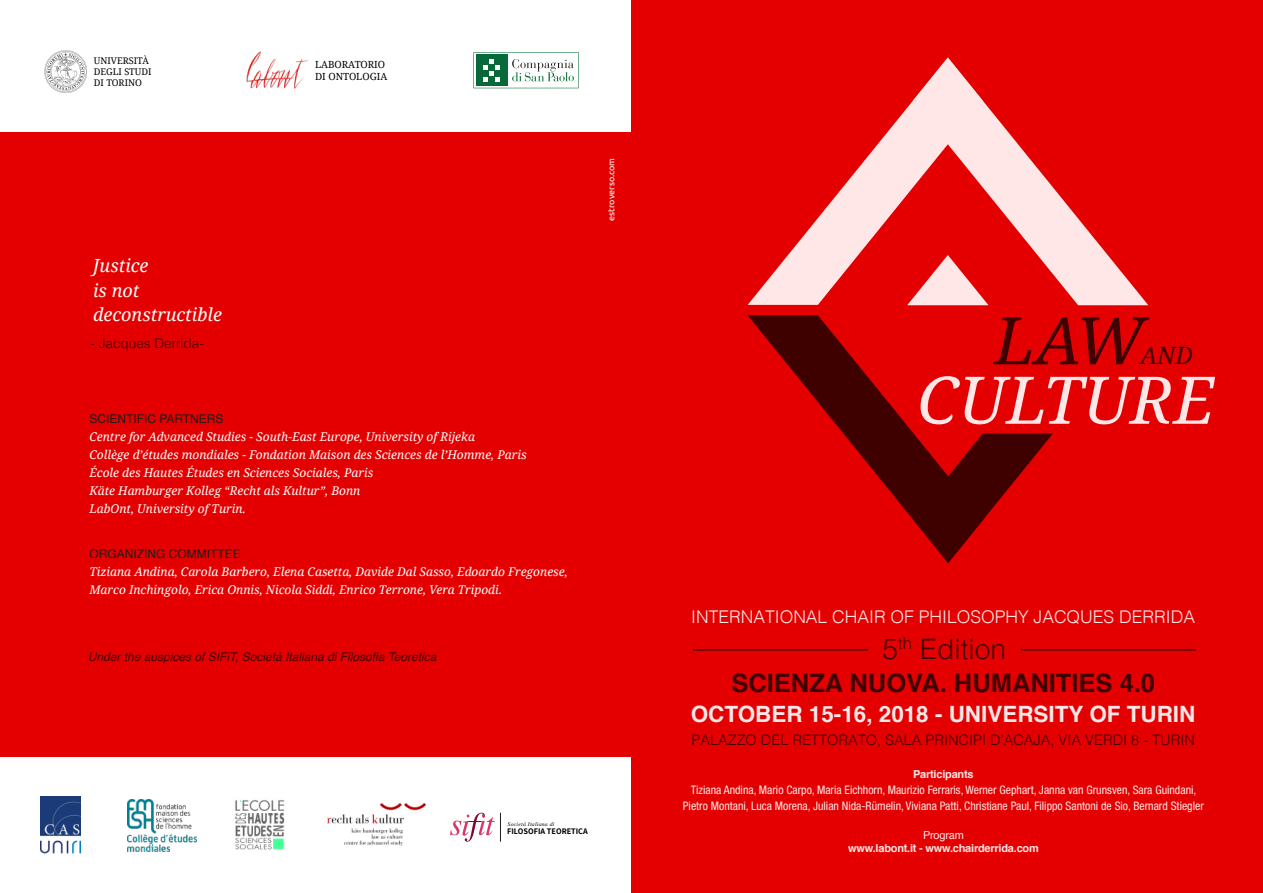
<style>
.page{position:relative;width:1263px;height:893px;background:#e40000}
.page>*{position:absolute;margin:0;border:0;box-sizing:border-box;transform-origin:0 0}
.t1{font:italic 65.7px "Droid Serif";color:#ffe7e7}
.t2{font:italic 65.7px "Droid Serif";color:#3f0000}
.t3{font:300 28.2px "Helvetica";color:#3f0000}
.t4{font:700 25.5px "Helvetica";color:#3f0000}
.t5{font:italic 24px "Droid Serif";color:#3f0000}
.t6{font:700 22.5px "Helvetica";color:#ffe7e7}
.t7{font:italic 18px/24.6px "Droid Serif";color:#fff}
.t8{font:300 17.55px "Helvetica";color:#ffe7e7}
.t9{font:300 14.55px "Helvetica";color:#3f0000}
.t10{font:300 13.5px "Helvetica";color:#3f0000}
.t11{font:italic 12px/18px "Droid Serif";color:#fff}
.t12{font:italic 12px "Helvetica";color:#3f0000}
.t13{font:12px "Helvetica";color:#1d1d1b}
.t14{font:condensed 11.85px/15.8px "Helvetica Neue";color:#ffe7e7;text-align:center}
.t15{font:700 10.95px "Helvetica";letter-spacing:-.02em;color:#ffe7e7}
.t16{font:10.95px "Helvetica";letter-spacing:-.02em;color:#ffe7e7}
.t17{font:9.9px/11.9px "Droid Serif";color:#000}
.t18{font:9.15px/11.1px "Droid Serif";color:#000}
.t19{font:9px "Ubuntu";color:#fff}
.t20{font:700 8.25px "Assistant";color:#000}
.t21{font:italic 5.85px "STIX General";letter-spacing:.04em;color:#000}
</style>
<div class="page">
<div style="left:0;top:757px;width:630px;height:136px;background:#fff"></div>
<img style="left:41px;top:797px;width:39px;height:57px">
<img style="left:128px;top:799px;width:68px;height:53px">
<img style="left:235px;top:800px;width:50px;height:50px">
<img style="left:327px;top:803px;width:98px;height:42px">
<div style="left:0;top:0;width:630px;height:131px;background:#fff"></div>
<svg style="left:44px;top:50px;width:43px;height:43px"></svg>
<svg style="left:473px;top:52px;width:106px;height:36px"></svg>
<img style="left:246px;top:51px;width:62px;height:38px">
<svg style="left:450px;top:813px;width:51px;height:29px"></svg>
<svg style="left:748px;top:100px;width:165px;height:205px"></svg>
<svg style="left:913px;top:58px;width:235px;height:247px"></svg>
<svg style="left:748px;top:315px;width:235px;height:205px"></svg>
<svg style="left:913px;top:434px;width:140px;height:129px"></svg>
<svg style="left:907px;top:255px;width:81px;height:50px"></svg>
<hr style="left:693px;top:649px;width:175px;height:2px;background:#3f0000">
<hr style="left:1021px;top:649px;width:175px;height:2px;background:#3f0000">
<p class="t18" style="left:94px;top:55px;width:59px">UNIVERSITÀ<br>DEGLI STUDI<br>DI TORINO</p>
<p class="t17" style="left:315px;top:59px;width:74px">LABORATORIO<br>DI ONTOLOGIA</p>
<h3 class="t7" style="left:93px;top:254px;width:130px">Justice<br>is not deconstructible</h3>
<p class="t10" style="left:91px;top:338px;width:115px">- Jacques Derrida-</p>
<p class="t13" style="left:89px;top:414px;width:136px">SCIENTIFIC PARTNERS</p>
<p class="t11" style="left:89px;top:428px;width:439px">Centre for Advanced Studies - South-East Europe, University of Rijeka<br>Collège d’études mondiales - Fondation Maison des Sciences de l’Homme, Paris École des Hautes Études en Sciences Sociales, Paris<br>Käte Hamburger Kolleg “Recht als Kultur”, Bonn<br>LabOnt, University of Turin.</p>
<p class="t13" style="left:89px;top:549px;width:153px">ORGANIZING COMMITTEE</p>
<p class="t11" style="left:89px;top:563px;width:480px">Tiziana Andina, Carola Barbero, Elena Casetta, Davide Dal Sasso, Edoardo Fregonese,<br>Marco Inchingolo, Erica Onnis, Nicola Siddi, Enrico Terrone, Vera Tripodi.</p>
<p class="t12" style="left:88px;top:652px;width:350px">Under the auspices of SIFiT, Società Italiana di Filosofia Teoretica</p>
<p class="t19" style="left:606px;top:221px;width:64px;rotate:-90deg">estroverso.com</p>
<p class="t21" style="left:507px;top:820px;width:49px">Società Italiana di</p>
<p class="t20" style="left:507px;top:826px;width:82px">FILOSOFIA TEORETICA</p>
<h1 class="t2" style="left:994px;top:303px;width:152px">LAW</h1>
<h1 class="t1" style="left:917px;top:363px;width:299px">CULTURE</h1>
<h3 class="t5" style="left:1140px;top:342px;width:54px">AND</h3>
<h3 class="t8" style="left:691px;top:610px;width:505px">INTERNATIONAL CHAIR OF PHILOSOPHY JACQUES DERRIDA</h3>
<h2 class="t3" style="left:882px;top:637px;width:125px">5<sup>th</sup> Edition</h2>
<h3 class="t4" style="left:731px;top:672px;width:425px">SCIENZA NUOVA. HUMANITIES 4.0</h3>
<h3 class="t6" style="left:691px;top:704px;width:506px">OCTOBER 15-16, 2018 - UNIVERSITY OF TURIN</h3>
<p class="t9" style="left:692px;top:734px;width:505px">PALAZZO DEL RETTORATO, SALA PRINCIPI D’ACAJA, VIA VERDI 8 - TURIN</p>
<p class="t15" style="left:913px;top:770px;width:62px">Participants</p>
<p class="t14" style="left:683px;top:782px;width:522px">Tiziana Andina, Mario Carpo, Maria Eichhorn, Maurizio Ferraris, Werner Gephart, Janna van Grunsven, Sara Guindani,<br>Pietro Montani, Luca Morena, Julian Nida-Rümelin, Viviana Patti, Christiane Paul, Filippo Santoni de Sio, Bernard Stiegler</p>
<p class="t16" style="left:923px;top:831px;width:42px">Program</p>
<p class="t15" style="left:848px;top:843px;width:192px">www.labont.it - www.chairderrida.com</p>
</div>
